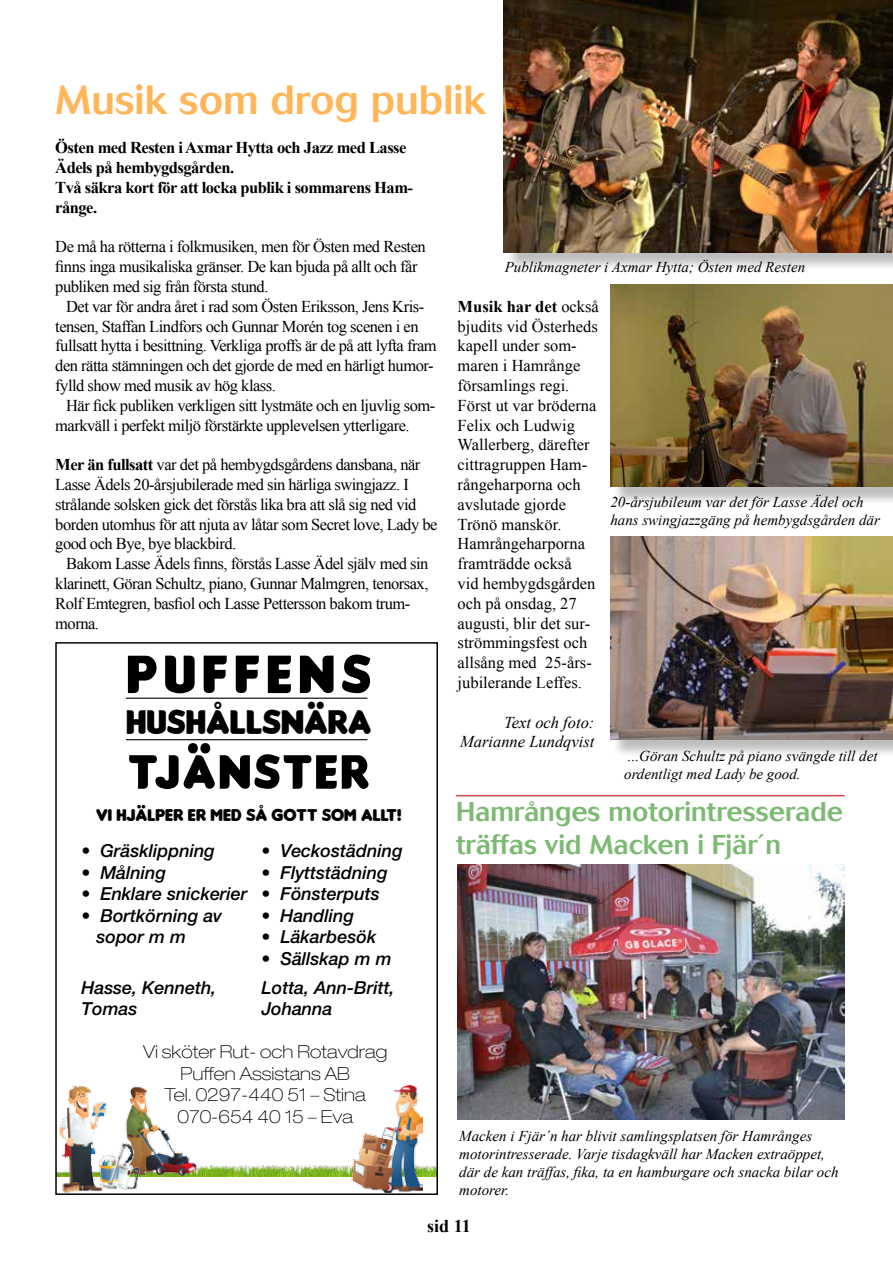
<style>
.page{position:relative;width:893px;height:1263px;background:#fff}
.page>*{position:absolute;margin:0;border:0;box-sizing:border-box;transform-origin:0 0}
.t1{font:56.85px "Insaniburger with Cheese";letter-spacing:.11em;color:#000}
.t2{font:50.85px "Insaniburger with Cheese";letter-spacing:.05em;color:#000}
.t3{font:500 40.5px "Cosmos";color:#ffb658}
.t4{font:35.85px "Insaniburger with Cheese";color:#000}
.t5{font:500 27px/32.4px "Cosmos";color:#7cb972}
.t6{font:italic 500 18px/21.5px "Helvetica Neue LT Pro";color:#000}
.t7{font:100 expanded 18px/21.5px "Helvetica Neue LT Pro";color:#000;text-align:center}
.t8{font:18px "Insaniburger";color:#000}
.t9{font:700 18px "Times New Roman";color:#000}
.t10{font:16.5px/19.8px "Times New Roman";letter-spacing:-.03em;color:#000}
.t11{font:16.5px/19.8px "Times New Roman";color:#000}
.t12{font:700 16.5px/19.8px "Times New Roman";letter-spacing:-.03em;color:#000}
.t13{font:italic 16.5px/19.8px "Times New Roman";color:#000;text-align:right}
.t14{font:italic 15px/18px "Times New Roman";color:#000}
.s1{font-weight:700}
</style>
<div class="page">
<div style="left:506px;top:0;width:387px;height:271px;background:#000;opacity:.26"></div>
<img style="left:504px;top:0;width:389px;height:252px">
<div style="left:613px;top:287px;width:280px;height:219px;background:#000;opacity:.26"></div>
<img style="left:610px;top:284px;width:283px;height:203px">
<div style="left:613px;top:539px;width:280px;height:219px;background:#000;opacity:.26"></div>
<img style="left:610px;top:537px;width:283px;height:202px">
<img style="left:197px;top:1165px;width:95px;height:11px">
<img style="left:422px;top:1165px;width:14px;height:11px">
<img style="left:153px;top:1124px;width:44px;height:52px">
<hr style="left:126px;top:698px;width:241px;height:1px;background:#000">
<hr style="left:126px;top:739px;width:241px;height:1px;background:#000">
<img style="left:57px;top:1085px;width:96px;height:108px">
<img style="left:292px;top:1085px;width:130px;height:108px">
<img style="left:458px;top:864px;width:387px;height:255px">
<hr style="left:456px;top:795px;width:389px;height:1px;background:#d14549">
<h3 class="t3" style="left:55px;top:76px;width:433px">Musik som drog publik</h3>
<p class="t12" style="left:55px;top:137px;width:359px">Östen med Resten i Axmar Hytta och Jazz med Lasse<br>Ädels på hembygdsgården.<br>Två säkra kort för att locka publik i sommarens Ham&shy;rånge.</p>
<p class="t10" style="left:55px;top:236px;width:372px">De må ha rötterna i folkmusiken, men för Östen med Resten finns inga musikaliska gränser. De kan bjuda på allt och får publiken med sig från första stund.</p>
<p class="t10" style="left:55px;top:296px;width:383px;text-indent:11px">Det var för andra året i rad som Östen Eriksson, Jens Kris&shy;tensen, Staffan Lindfors och Gunnar Morén tog scenen i en fullsatt hytta i besittning. Verkliga proffs är de på att lyfta fram den rätta stämningen och det gjorde de med en härligt humor&shy;fylld show med musik av hög klass.</p>
<p class="t10" style="left:55px;top:395px;width:381px;text-indent:11px">Här fick publiken verkligen sitt lystmäte och en ljuvlig som&shy;markväll i perfekt miljö förstärkte upplevelsen ytterligare.</p>
<p class="t10" style="left:55px;top:454px;width:384px"><span class="s1">Mer än fullsatt</span> var det på hembygdsgårdens dansbana, när Lasse Ädels 20-årsjubilerade med sin härliga swingjazz. I strålande solsken gick det förstås lika bra att slå sig ned vid borden utomhus för att njuta av låtar som Secret love, Lady be good och Bye, bye blackbird.</p>
<p class="t10" style="left:55px;top:553px;width:375px;text-indent:11px">Bakom Lasse Ädels finns, förstås Lasse Ädel själv med sin klarinett, Göran Schultz, piano, Gunnar Malmgren, tenorsax, Rolf Emtegren, basfiol och Lasse Pettersson bakom trum&shy;morna.</p>
<p class="t14" style="left:505px;top:258px;width:302px">Publikmagneter i Axmar Hytta; Östen med Resten</p>
<p class="t11" style="left:458px;top:296px;width:143px"><span class="s1">Musik har det</span> också bjudits vid Österheds kapell under som&shy;maren i Hamrånge församlings regi.<br>Först ut var bröderna<br>Felix och Ludwig<br>Wallerberg, därefter cittragruppen Ham&shy;rångeharporna och avslutade gjorde<br>Trönö manskör.<br>Hamrångeharporna framträdde också<br>vid hembygdsgården och på onsdag, 27 augusti, blir det sur&shy;strömmingsfest och allsång med 25-års&shy;jubilerande Leffes.</p>
<p class="t13" style="left:460px;top:712px;width:136px">Text och foto:<br>Marianne Lundqvist</p>
<p class="t14" style="left:610px;top:492px;width:271px">20-årsjubileum var det för Lasse Ädel och hans swingjazzgäng på hembygdsgården där</p>
<h1 class="t1" style="left:127px;top:642px;width:246px">PUFFENS</h1>
<h3 class="t4" style="left:126px;top:701px;width:247px">HUSHÅLLSNÄRA</h3>
<h2 class="t2" style="left:128px;top:743px;width:242px">TJÄNSTER</h2>
<p class="t8" style="left:96px;top:805px;width:307px">VI HJÄLPER ER MED SÅ GOTT SOM ALLT!</p>
<p class="t6" style="left:81px;top:840px;width:135px">• Gräsklippning</p>
<p class="t6" style="left:81px;top:861px;width:86px">• Målning</p>
<p class="t6" style="left:81px;top:883px;width:168px">• Enklare snickerier</p>
<p class="t6" style="left:96px;top:904px;width:127px;text-indent:-15px">• Bortkörning av sopor m m</p>
<p class="t6" style="left:81px;top:976px;width:136px">Hasse, Kenneth,<br>Tomas</p>
<p class="t14" style="left:624px;top:747px;width:255px">...Göran Schultz på piano svängde till det ordentligt med Lady be good.</p>
<h3 class="t5" style="left:456px;top:796px;width:388px">Hamrånges motorintresserade träffas vid Macken i Fjär´n</h3>
<p class="t6" style="left:261px;top:840px;width:143px">• Veckostädning</p>
<p class="t6" style="left:261px;top:861px;width:128px">• Flyttstädning</p>
<p class="t6" style="left:261px;top:883px;width:120px">• Fönsterputs</p>
<p class="t6" style="left:261px;top:904px;width:94px">• Handling</p>
<p class="t6" style="left:261px;top:926px;width:116px">• Läkarbesök</p>
<p class="t6" style="left:261px;top:944px;width:135px;line-height:29px">• Sällskap m m<br>Lotta, Ann-Britt,</p>
<p class="t6" style="left:261px;top:998px;width:73px">Johanna</p>
<p class="t7" style="left:143px;top:1041px;width:246px">Vi sköter Rut- och Rotavdrag<br>Puffen Assistans AB<br>Tel. 0297-440 51 – Stina<br>070-654 40 15 – Eva</p>
<p class="t14" style="left:459px;top:1126px;width:381px">Macken i Fjär´n har blivit samlingsplatsen för Hamrånges motorintresserade. Varje tisdagkväll har Macken extraöppet, där de kan träffas, fika, ta en hamburgare och snacka bilar och motorer.</p>
<p class="t9" style="left:427px;top:1213px;width:45px">sid 11</p>
</div>
